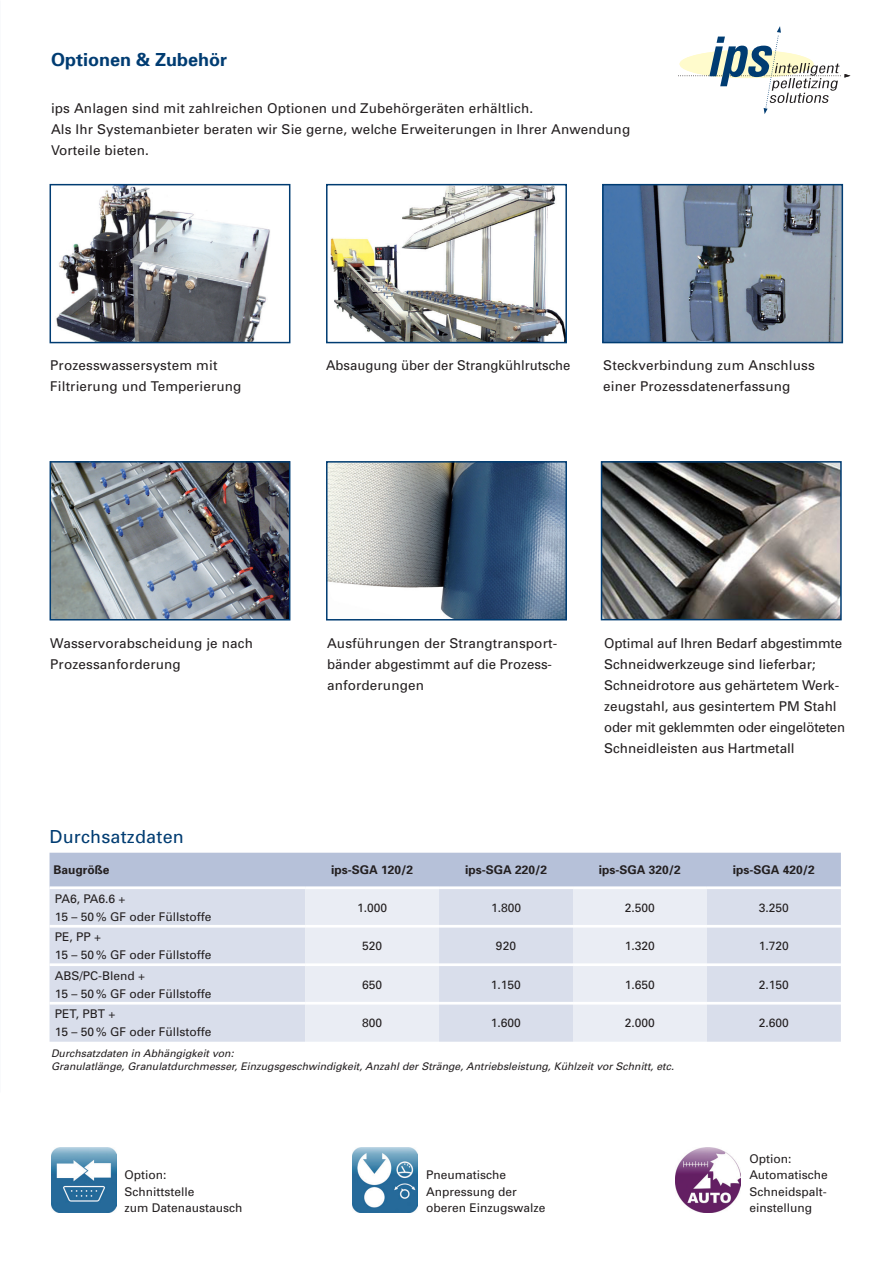
<style>
.page{position:relative;width:893px;height:1263px;background:#fff}
.page>*{position:absolute;margin:0;border:0;box-sizing:border-box;transform-origin:0 0}
.t1{font:700 18px "Univers";color:#003c72}
.t2{font:18px "Univers";letter-spacing:.01em;color:#003c72}
.t3{font:13.5px/21px "Univers";letter-spacing:.01em;color:#231f20}
.t4{font:12px/16.5px "Univers";color:#231f20}
.t5{font:700 12px "Univers";color:#231f20}
.t6{font:italic 10.5px/13.5px "Univers";color:#231f20}
</style>
<div class="page">
<svg style="left:678px;top:26px;width:172px;height:88px"></svg>
<img style="left:56px;top:187px;width:214px;height:153px">
<div style="left:50px;top:184px;width:240px;height:159px;border:2px solid #003c72"></div>
<img style="left:330px;top:187px;width:234px;height:153px">
<div style="left:326px;top:184px;width:241px;height:159px;border:2px solid #003c72"></div>
<img style="left:605px;top:187px;width:235px;height:153px">
<div style="left:602px;top:184px;width:241px;height:159px;border:2px solid #003c72"></div>
<img style="left:604px;top:464px;width:235px;height:153px">
<div style="left:601px;top:461px;width:241px;height:159px;border:2px solid #003c72"></div>
<img style="left:53px;top:464px;width:234px;height:153px">
<div style="left:50px;top:461px;width:240px;height:159px;border:2px solid #003c72"></div>
<img style="left:329px;top:464px;width:235px;height:153px">
<div style="left:326px;top:461px;width:241px;height:159px;border:2px solid #003c72"></div>
<div style="left:50px;top:853px;width:791px;height:33px;background:#b6c1d9"></div>
<div style="left:50px;top:889px;width:791px;height:36px;background:#d9deeb"></div>
<svg style="left:305px;top:889px;width:402px;height:36px;background:#e4e8f1"></svg>
<div style="left:50px;top:927px;width:791px;height:115px;background:#d9deeb"></div>
<svg style="left:305px;top:927px;width:402px;height:115px;background:#e4e8f1"></svg>
<hr style="left:50px;top:963px;width:255px;height:3px;background:#fff">
<hr style="left:305px;top:963px;width:134px;height:3px;background:#fff">
<hr style="left:439px;top:963px;width:134px;height:3px;background:#fff">
<hr style="left:573px;top:963px;width:134px;height:3px;background:#fff">
<hr style="left:707px;top:963px;width:134px;height:3px;background:#fff">
<hr style="left:50px;top:1002px;width:255px;height:2px;background:#fff">
<hr style="left:305px;top:1002px;width:134px;height:2px;background:#fff">
<hr style="left:439px;top:1002px;width:134px;height:2px;background:#fff">
<hr style="left:573px;top:1002px;width:134px;height:2px;background:#fff">
<hr style="left:707px;top:1002px;width:134px;height:2px;background:#fff">
<img style="left:51px;top:1147px;width:65px;height:65px">
<img style="left:353px;top:1147px;width:65px;height:65px">
<img style="left:676px;top:1147px;width:65px;height:65px">
<h1 class="t1" style="left:51px;top:48px;width:178px">Optionen &amp; Zubehör</h1>
<p class="t3" style="left:51px;top:98px;width:581px">ips Anlagen sind mit zahlreichen Optionen und Zubehörgeräten erhältlich.<br>Als Ihr Systemanbieter beraten wir Sie gerne, welche Erweiterungen in Ihrer Anwendung<br>Vorteile bieten.</p>
<p class="t3" style="left:50px;top:355px;width:193px">Prozesswassersystem mit<br>Filtrierung und Temperierung</p>
<p class="t3" style="left:326px;top:355px;width:246px">Absaugung über der Strangkühlrutsche</p>
<p class="t3" style="left:603px;top:355px;width:213px">Steckverbindung zum Anschluss einer Prozessdatenerfassung</p>
<p class="t3" style="left:50px;top:632px;width:204px">Wasservorabscheidung je nach<br>Prozessanforderung</p>
<p class="t3" style="left:327px;top:632px;width:232px">Ausführungen der Strangtransport&shy;bänder abgestimmt auf die Prozess&shy;anforderungen</p>
<p class="t3" style="left:604px;top:632px;width:242px">Optimal auf Ihren Bedarf abgestimmte Schneidwerkzeuge sind lieferbar; Schneidrotore aus gehärtetem Werk&shy;zeugstahl, aus gesintertem PM Stahl oder mit geklemmten oder eingelöteten Schneidleisten aus Hartmetall</p>
<h1 class="t2" style="left:50px;top:826px;width:136px">Durchsatzdaten</h1>
<p class="t5" style="left:53px;top:862px;width:58px">Baugröße</p>
<p class="t5" style="left:331px;top:862px;width:84px">ips-SGA 120/2</p>
<p class="t5" style="left:465px;top:862px;width:84px">ips-SGA 220/2</p>
<p class="t5" style="left:599px;top:862px;width:84px">ips-SGA 320/2</p>
<p class="t5" style="left:733px;top:862px;width:84px">ips-SGA 420/2</p>
<p class="t4" style="left:55px;top:890px;width:158px;line-height:18px">PA6, PA6.6 +<br>15 – 50 % GF oder Füllstoffe</p>
<p class="t4" style="left:357px;top:899px;width:32px">1.000</p>
<p class="t4" style="left:491px;top:899px;width:32px">1.800</p>
<p class="t4" style="left:625px;top:899px;width:32px">2.500</p>
<p class="t4" style="left:759px;top:899px;width:32px">3.250</p>
<p class="t4" style="left:55px;top:928px;width:158px;line-height:18px">PE, PP +<br>15 – 50 % GF oder Füllstoffe</p>
<p class="t4" style="left:362px;top:938px;width:22px">520</p>
<p class="t4" style="left:496px;top:938px;width:22px">920</p>
<p class="t4" style="left:625px;top:938px;width:32px">1.320</p>
<p class="t4" style="left:759px;top:938px;width:32px">1.720</p>
<p class="t4" style="left:55px;top:967px;width:158px;line-height:18px">ABS/PC-Blend +<br>15 – 50 % GF oder Füllstoffe</p>
<p class="t4" style="left:362px;top:976px;width:22px">650</p>
<p class="t4" style="left:491px;top:976px;width:32px">1.150</p>
<p class="t4" style="left:625px;top:976px;width:32px">1.650</p>
<p class="t4" style="left:759px;top:976px;width:32px">2.150</p>
<p class="t4" style="left:55px;top:1005px;width:158px;line-height:18px">PET, PBT +<br>15 – 50 % GF oder Füllstoffe</p>
<p class="t4" style="left:362px;top:1015px;width:22px">800</p>
<p class="t4" style="left:491px;top:1015px;width:32px">1.600</p>
<p class="t4" style="left:625px;top:1015px;width:32px">2.000</p>
<p class="t4" style="left:759px;top:1015px;width:32px">2.600</p>
<p class="t6" style="left:51px;top:1046px;width:624px">Durchsatzdaten in Abhängigkeit von:<br>Granulatlänge, Granulatdurchmesser, Einzugsgeschwindigkeit, Anzahl der Stränge, Antriebsleistung, Kühlzeit vor Schnitt, etc.</p>
<p class="t4" style="left:125px;top:1167px;width:119px">Option:<br>Schnittstelle<br>zum Datenaustausch</p>
<p class="t4" style="left:426px;top:1167px;width:121px">Pneumatische<br>Anpressung der oberen Einzugswalze</p>
<p class="t4" style="left:749px;top:1150px;width:80px">Option:<br>Automatische<br>Schneidspalt&shy;einstellung</p>
</div>
